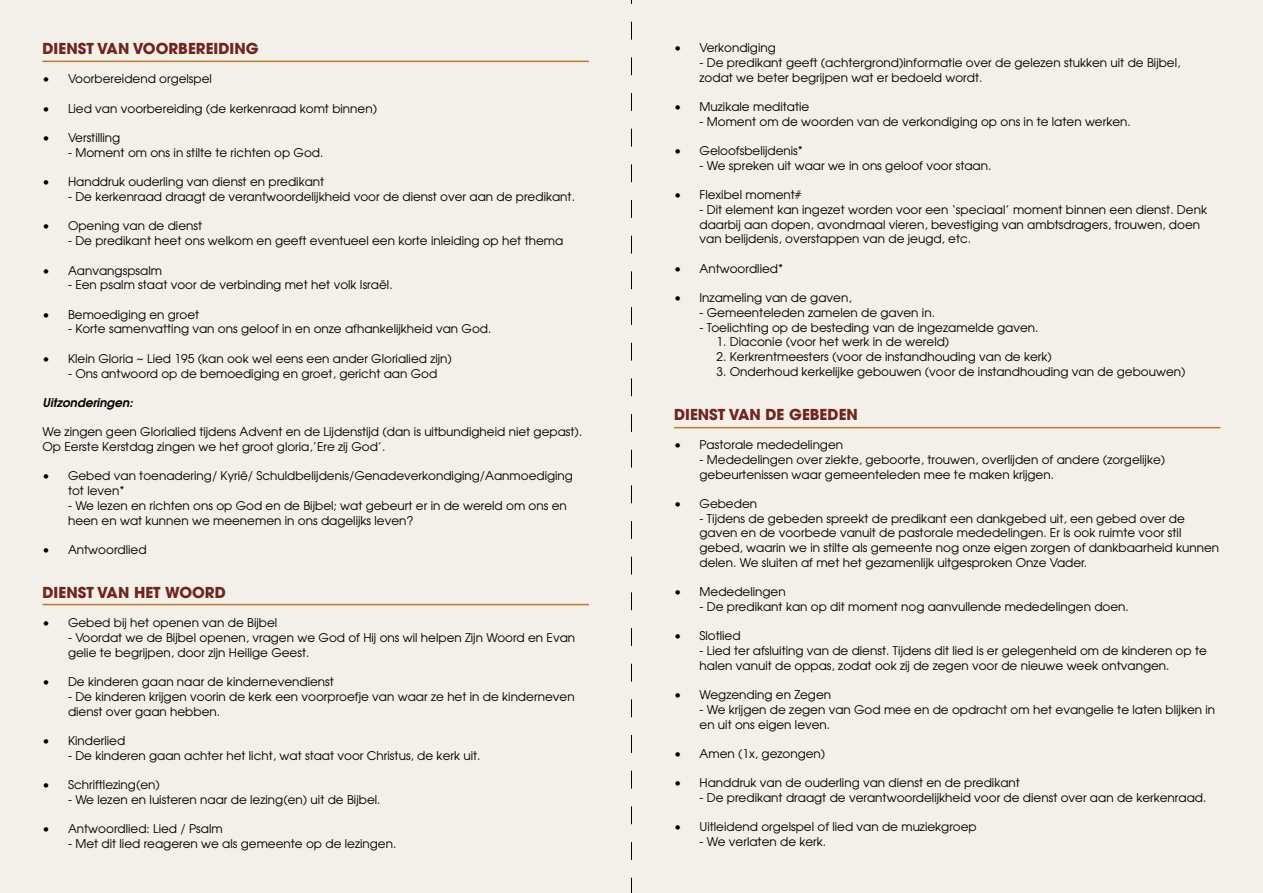
<style>
.page{position:relative;width:1263px;height:893px;background:#f3efe9}
.page>*{position:absolute;margin:0;border:0;box-sizing:border-box;transform-origin:0 0}
.t1{font:700 15px "Avant Garde";color:#6f251d}
.t2{font:12px/14.7px "Avant Garde";color:#000}
.t3{font:italic 600 12px "Avant Garde";color:#000}
</style>
<div class="page">
<hr style="left:43px;top:61px;width:546px;height:1px;background:#be7b24">
<hr style="left:43px;top:604px;width:546px;height:1px;background:#be7b24">
<hr style="left:674px;top:427px;width:546px;height:1px;background:#be7b24">
<svg style="left:631px;top:0;width:1px;height:893px"></svg>
<p class="t1" style="left:43px;top:39px;width:218px">DIENST VAN VOORBEREIDING</p>
<p class="t2" style="left:43px;top:72px;width:171px">• Voorbereidend orgelspel</p>
<p class="t2" style="left:43px;top:101px;width:336px">• Lied van voorbereiding (de kerkenraad komt binnen)</p>
<p class="t2" style="left:43px;top:130px;width:79px">• Verstilling</p>
<p class="t2" style="left:68px;top:145px;width:257px">- Moment om ons in stilte te richten op God.</p>
<p class="t2" style="left:43px;top:174px;width:283px">• Handdruk ouderling van dienst en predikant</p>
<p class="t2" style="left:68px;top:189px;width:508px">- De kerkenraad draagt de verantwoordelijkheid voor de dienst over aan de predikant.</p>
<p class="t2" style="left:43px;top:219px;width:161px">• Opening van de dienst</p>
<p class="t2" style="left:68px;top:233px;width:497px">- De predikant heet ons welkom en geeft eventueel een korte inleiding op het thema</p>
<p class="t2" style="left:43px;top:263px;width:121px">• Aanvangspsalm</p>
<p class="t2" style="left:68px;top:277px;width:326px">- Een psalm staat voor de verbinding met het volk Israël.</p>
<p class="t2" style="left:43px;top:307px;width:158px">• Bemoediging en groet</p>
<p class="t2" style="left:68px;top:321px;width:425px">- Korte samenvatting van ons geloof in en onze afhankelijkheid van God.</p>
<p class="t2" style="left:43px;top:351px;width:411px">• Klein Gloria ~ Lied 195 (kan ook wel eens een ander Glorialied zijn)</p>
<p class="t2" style="left:68px;top:366px;width:371px">- Ons antwoord op de bemoediging en groet, gericht aan God</p>
<p class="t3" style="left:43px;top:395px;width:92px">Uitzonderingen:</p>
<p class="t2" style="left:43px;top:424px;width:541px">We zingen geen Glorialied tijdens Advent en de Lijdenstijd (dan is uitbundigheid niet gepast).<br>Op Eerste Kerstdag zingen we het groot gloria,’Ere zij God’.</p>
<p class="t2" style="left:68px;top:468px;width:506px;text-indent:-26px">• Gebed van toenadering/ Kyrië/ Schuldbelijdenis/Genadeverkondiging/Aanmoediging tot leven*</p>
<p class="t2" style="left:68px;top:498px;width:500px">- We lezen en richten ons op God en de Bijbel; wat gebeurt er in de wereld om ons en heen en wat kunnen we meenemen in ons dagelijks leven?</p>
<p class="t2" style="left:43px;top:542px;width:106px">• Antwoordlied</p>
<p class="t1" style="left:43px;top:583px;width:185px">DIENST VAN HET WOORD</p>
<p class="t2" style="left:43px;top:615px;width:236px">• Gebed bij het openen van de Bijbel</p>
<p class="t2" style="left:68px;top:630px;width:509px">- Voordat we de Bijbel openen, vragen we God of Hij ons wil helpen Zijn Woord en Evan gelie te begrijpen, door zijn Heilige Geest.</p>
<p class="t2" style="left:43px;top:674px;width:293px">• De kinderen gaan naar de kindernevendienst</p>
<p class="t2" style="left:68px;top:689px;width:508px">- De kinderen krijgen voorin de kerk een voorproefje van waar ze het in de kinderneven dienst over gaan hebben.</p>
<p class="t2" style="left:43px;top:733px;width:84px">• Kinderlied</p>
<p class="t2" style="left:68px;top:748px;width:414px">- De kinderen gaan achter het licht, wat staat voor Christus, de kerk uit.</p>
<p class="t2" style="left:43px;top:777px;width:119px">• Schriftlezing(en)</p>
<p class="t2" style="left:68px;top:792px;width:314px">- We lezen en luisteren naar de lezing(en) uit de Bijbel.</p>
<p class="t2" style="left:43px;top:821px;width:182px">• Antwoordlied: Lied / Psalm</p>
<p class="t2" style="left:68px;top:836px;width:330px">- Met dit lied reageren we als gemeente op de lezingen.</p>
<p class="t2" style="left:674px;top:40px;width:103px">• Verkondiging</p>
<p class="t2" style="left:699px;top:55px;width:482px">- De predikant geeft (achtergrond)informatie over de gelezen stukken uit de Bijbel, zodat we beter begrijpen wat er bedoeld wordt.</p>
<p class="t2" style="left:674px;top:99px;width:137px">• Muzikale meditatie</p>
<p class="t2" style="left:699px;top:114px;width:433px">- Moment om de woorden van de verkondiging op ons in te laten werken.</p>
<p class="t2" style="left:674px;top:143px;width:131px">• Geloofsbelijdenis*</p>
<p class="t2" style="left:699px;top:158px;width:293px">- We spreken uit waar we in ons geloof voor staan.</p>
<p class="t2" style="left:674px;top:187px;width:129px">• Flexibel moment#</p>
<p class="t2" style="left:699px;top:202px;width:509px">- Dit element kan ingezet worden voor een ‘speciaal’ moment binnen een dienst. Denk daarbij aan dopen, avondmaal vieren, bevestiging van ambtsdragers, trouwen, doen van belijdenis, overstappen van de jeugd, etc.</p>
<p class="t2" style="left:674px;top:261px;width:111px">• Antwoordlied*</p>
<p class="t2" style="left:674px;top:290px;width:179px">• Inzameling van de gaven,</p>
<p class="t2" style="left:699px;top:305px;width:237px">- Gemeenteleden zamelen de gaven in.</p>
<p class="t2" style="left:699px;top:320px;width:341px">- Toelichting op de besteding van de ingezamelde gaven.</p>
<p class="t2" style="left:716px;top:334px;width:234px">1. Diaconie (voor het werk in de wereld)</p>
<p class="t2" style="left:716px;top:349px;width:337px">2. Kerkrentmeesters (voor de instandhouding van de kerk)</p>
<p class="t2" style="left:716px;top:364px;width:470px">3. Onderhoud kerkelijke gebouwen (voor de instandhouding van de gebouwen)</p>
<p class="t1" style="left:674px;top:405px;width:185px">DIENST VAN DE GEBEDEN</p>
<p class="t2" style="left:674px;top:437px;width:171px">• Pastorale mededelingen</p>
<p class="t2" style="left:699px;top:452px;width:467px">- Mededelingen over ziekte, geboorte, trouwen, overlijden of andere (zorgelijke) gebeurtenissen waar gemeenteleden mee te maken krijgen.</p>
<p class="t2" style="left:674px;top:496px;width:85px">• Gebeden</p>
<p class="t2" style="left:699px;top:511px;width:521px">- Tijdens de gebeden spreekt de predikant een dankgebed uit, een gebed over de gaven en de voorbede vanuit de pastorale mededelingen. Er is ook ruimte voor stil gebed, waarin we in stilte als gemeente nog onze eigen zorgen of dankbaarheid kunnen delen. We sluiten af met het gezamenlijk uitgesproken Onze Vader.</p>
<p class="t2" style="left:674px;top:584px;width:113px">• Mededelingen</p>
<p class="t2" style="left:699px;top:599px;width:431px">- De predikant kan op dit moment nog aanvullende mededelingen doen.</p>
<p class="t2" style="left:674px;top:628px;width:68px">• Slotlied</p>
<p class="t2" style="left:699px;top:643px;width:509px">- Lied ter afsluiting van de dienst. Tijdens dit lied is er gelegenheid om de kinderen op te halen vanuit de oppas, zodat ook zij de zegen voor de nieuwe week ontvangen.</p>
<p class="t2" style="left:674px;top:687px;width:159px">• Wegzending en Zegen</p>
<p class="t2" style="left:699px;top:702px;width:517px">- We krijgen de zegen van God mee en de opdracht om het evangelie te laten blijken in en uit ons eigen leven.</p>
<p class="t2" style="left:674px;top:746px;width:153px">• Amen (1x, gezongen)</p>
<p class="t2" style="left:674px;top:775px;width:347px">• Handdruk van de ouderling van dienst en de predikant</p>
<p class="t2" style="left:699px;top:790px;width:508px">- De predikant draagt de verantwoordelijkheid voor de dienst over aan de kerkenraad.</p>
<p class="t2" style="left:674px;top:819px;width:304px">• Uitleidend orgelspel of lied van de muziekgroep</p>
<p class="t2" style="left:699px;top:834px;width:128px">- We verlaten de kerk.</p>
</div>
